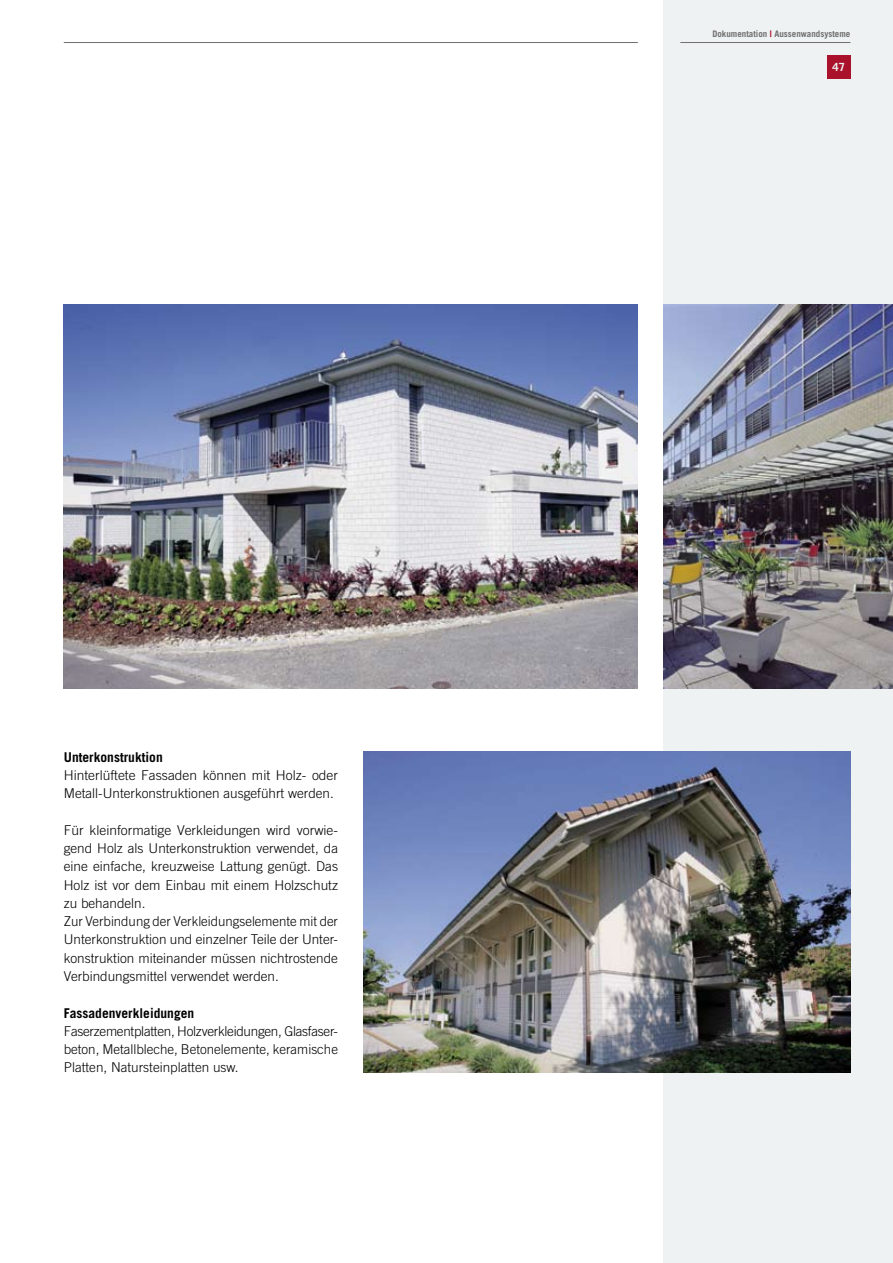
<style>
.page{position:relative;width:893px;height:1263px;background:#fff}
.page>*{position:absolute;margin:0;border:0;box-sizing:border-box;transform-origin:0 0}
.t1{font:300 13.5px/18.3px "Trade Gothic";color:#000}
.t2{font:700 13.5px "Trade Gothic";color:#000}
.t3{font:700 11.25px "Trade Gothic";color:#eff2f2}
.t4{font:700 9px "Trade Gothic";color:#6f6f6f}
.s1{color:#a9122a}
</style>
<div class="page">
<div style="left:663px;top:0;width:230px;height:1263px;background:#eff2f2"></div>
<div style="left:827px;top:55px;width:23px;height:24px;background:#a9122a"></div>
<hr style="left:680px;top:42px;width:170px;height:1px;background:#6f6f6f">
<hr style="left:64px;top:42px;width:574px;height:1px;background:#6f6f6f">
<img style="left:64px;top:304px;width:574px;height:384px">
<img style="left:663px;top:304px;width:230px;height:384px">
<img style="left:364px;top:751px;width:486px;height:321px">
<p class="t2" style="left:64px;top:748px;width:100px">Unterkonstruktion</p>
<p class="t1" style="left:64px;top:766px;width:276px">Hinterlüftete Fassaden können mit Holz- oder<br>Metall-Unterkonstruktionen ausgeführt werden.</p>
<p class="t1" style="left:64px;top:821px;width:276px">Für kleinformatige Verkleidungen wird vorwie&shy;gend Holz als Unterkonstruktion verwendet, da eine einfache, kreuzweise Lattung genügt. Das Holz ist vor dem Einbau mit einem Holzschutz zu behandeln.<br>Zur Verbindung der Verkleidungselemente mit der Unterkonstruktion und einzelner Teile der Unter&shy;konstruktion miteinander müssen nicht-rostende Verbindungsmittel verwendet werden.</p>
<p class="t2" style="left:64px;top:1004px;width:132px">Fassadenverkleidungen</p>
<p class="t1" style="left:64px;top:1022px;width:276px;text-align:justify">Faserzementplatten, Holzverkleidungen, Glasfaser&shy;beton, Metallbleche, Betonelemente, keramische Platten, Natursteinplatten usw.</p>
<p class="t4" style="left:712px;top:28px;width:139px">Dokumentation <span class="s1">|</span> Aussenwandsysteme</p>
<p class="t3" style="left:832px;top:60px;width:7px">47</p>
</div>
